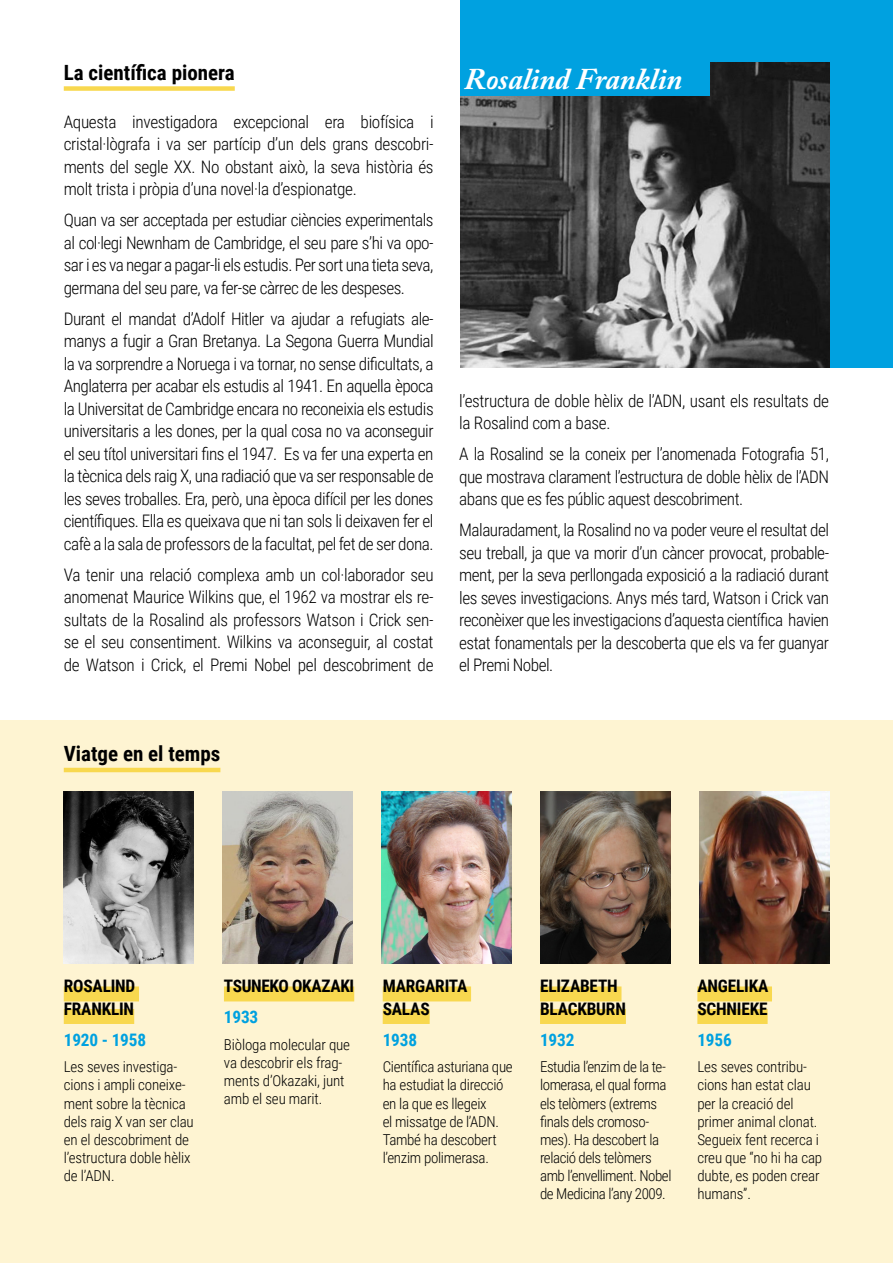
<style>
.page{position:relative;width:893px;height:1263px;background:#fff}
.page>*{position:absolute;margin:0;border:0;box-sizing:border-box;transform-origin:0 0}
.t1{font:italic 700 30px "Adobe Caslon Pro";color:#fff}
.t2{font:700 21px "Roboto Condensed";color:#000}
.t3{font:300 17.25px/22.5px "Roboto Condensed";letter-spacing:-.03em;color:#000;text-align:justify}
.t4{font:700 17.25px/22.5px "Roboto Condensed";letter-spacing:-.01em;color:#000}
.t5{font:700 17.25px "Roboto Condensed";letter-spacing:-.01em;color:#00a1e0}
.t6{font:300 15px/18px "Roboto Condensed";letter-spacing:-.01em;color:#000}
.t7{font:300 15px/18px "Roboto Condensed";letter-spacing:-.03em;color:#000}
</style>
<div class="page">
<div style="left:0;top:721px;width:893px;height:542px;background:#fef4d2"></div>
<div style="left:461px;top:0;width:432px;height:368px;background:#00a1e0"></div>
<div style="left:64px;top:86px;width:171px;height:5px;background:#f8d84f"></div>
<img style="left:461px;top:63px;width:368px;height:305px">
<div style="left:461px;top:61px;width:249px;height:35px;background:#00a1e0"></div>
<img style="left:64px;top:791px;width:129px;height:173px">
<img style="left:223px;top:791px;width:129px;height:173px">
<img style="left:382px;top:791px;width:129px;height:173px">
<img style="left:541px;top:791px;width:129px;height:173px">
<img style="left:700px;top:791px;width:129px;height:173px">
<div style="left:64px;top:986px;width:75px;height:15px;background:#f8d84f"></div>
<div style="left:64px;top:1009px;width:70px;height:15px;background:#f8d84f"></div>
<div style="left:224px;top:986px;width:130px;height:15px;background:#f8d84f"></div>
<div style="left:383px;top:986px;width:88px;height:15px;background:#f8d84f"></div>
<div style="left:383px;top:1009px;width:47px;height:15px;background:#f8d84f"></div>
<div style="left:540px;top:986px;width:81px;height:15px;background:#f8d84f"></div>
<div style="left:540px;top:1009px;width:86px;height:15px;background:#f8d84f"></div>
<div style="left:697px;top:986px;width:75px;height:15px;background:#f8d84f"></div>
<div style="left:697px;top:1009px;width:71px;height:15px;background:#f8d84f"></div>
<hr style="left:64px;top:768px;width:156px;height:4px;background:#f8d84f">
<p class="t2" style="left:64px;top:57px;width:172px">La científica pionera</p>
<p class="t3" style="left:64px;top:110px;width:371px">Aquesta investigadora excepcional era biofísica i cristal·lògrafa i va ser partícip d’un dels grans descobri&shy;ments del segle XX. No obstant això, la seva història és molt trista i pròpia d’una novel·la d’espionatge.</p>
<p class="t3" style="left:64px;top:208px;width:371px">Quan va ser acceptada per estudiar ciències experimentals al col·legi Newnham de Cambridge, el seu pare s’hi va opo&shy;sar i es va negar a pagar-li els estudis. Per sort una tieta seva, germana del seu pare, va fer-se càrrec de les despeses.</p>
<p class="t3" style="left:64px;top:306px;width:371px">Durant el mandat d’Adolf Hitler va ajudar a refugiats ale&shy;manys a fugir a Gran Bretanya. La Segona Guerra Mundial la va sorprendre a Noruega i va tornar, no sense dificultats, a Anglaterra per acabar els estudis al 1941. En aquella època la Universitat de Cambridge encara no reconeixia els estudis universitaris a les dones, per la qual cosa no va aconseguir el seu títol universitari fins el 1947. Es va fer una experta en la tècnica dels raig X, una radiació que va ser responsable de les seves troballes. Era, però, una època difícil per les dones científiques. Ella es queixava que ni tan sols li deixaven fer el cafè a la sala de professors de la facultat, pel fet de ser dona.</p>
<p class="t3" style="left:64px;top:562px;width:371px">Va tenir una relació complexa amb un col·laborador seu anomenat Maurice Wilkins que, el 1962 va mostrar els re&shy;sultats de la Rosalind als professors Watson i Crick sen&shy;se el seu consentiment. Wilkins va aconseguir, al costat de Watson i Crick, el Premi Nobel pel descobriment de</p>
<h1 class="t1" style="left:465px;top:61px;width:219px">Rosalind Franklin</h1>
<p class="t3" style="left:459px;top:389px;width:371px">l’estructura de doble hèlix de l’ADN, usant els resultats de la Rosalind com a base.</p>
<p class="t3" style="left:459px;top:442px;width:371px">A la Rosalind se la coneix per l’anomenada Fotografia 51, que mostrava clarament l’estructura de doble hèlix de l’ADN abans que es fes públic aquest descobriment.</p>
<p class="t3" style="left:459px;top:518px;width:371px">Malauradament, la Rosalind no va poder veure el resultat del seu treball, ja que va morir d’un càncer provocat, probable&shy;ment, per la seva perllongada exposició a la radiació durant les seves investigacions. Anys més tard, Watson i Crick van reconèixer que les investigacions d’aquesta científica havien estat fonamentals per la descoberta que els va fer guanyar el Premi Nobel.</p>
<p class="t2" style="left:64px;top:739px;width:158px">Viatge en el temps</p>
<p class="t4" style="left:64px;top:974px;width:73px">ROSALIND<br>FRANKLIN</p>
<p class="t5" style="left:64px;top:1028px;width:84px">1920 - 1958</p>
<p class="t6" style="left:64px;top:1057px;width:132px">Les seves investiga&shy;cions i ampli coneixe&shy;ment sobre la tècnica dels raig X van ser clau en el descobriment de l’estructura doble hèlix de l’ADN.</p>
<p class="t4" style="left:224px;top:974px;width:132px">TSUNEKO OKAZAKI</p>
<p class="t5" style="left:224px;top:1005px;width:36px">1933</p>
<p class="t6" style="left:224px;top:1035px;width:128px">Biòloga molecular que va descobrir els frag&shy;ments d’Okazaki, junt amb el seu marit.</p>
<p class="t4" style="left:383px;top:974px;width:86px">MARGARITA<br>SALAS</p>
<p class="t5" style="left:383px;top:1028px;width:36px">1938</p>
<p class="t6" style="left:383px;top:1057px;width:132px">Científica asturiana que ha estudiat la direcció en la que es llegeix<br>el missatge de l’ADN.<br>També ha descobert l’enzim polimerasa.</p>
<p class="t4" style="left:540px;top:974px;width:87px">ELIZABETH<br>BLACKBURN</p>
<p class="t5" style="left:540px;top:1028px;width:36px">1932</p>
<p class="t7" style="left:540px;top:1057px;width:133px">Estudia l’enzim de la te&shy;lomerasa, el qual forma els telòmers (extrems finals dels cromoso&shy;mes). Ha descobert la relació dels telòmers amb l’envelliment. Nobel de Medicina l’any 2009.</p>
<p class="t4" style="left:697px;top:974px;width:72px">ANGELIKA<br>SCHNIEKE</p>
<p class="t5" style="left:697px;top:1028px;width:36px">1956</p>
<p class="t6" style="left:697px;top:1057px;width:126px">Les seves contribu&shy;cions han estat clau per la creació del primer animal clonat.<br>Segueix fent recerca i creu que “no hi ha cap dubte, es poden crear humans”.</p>
</div>
